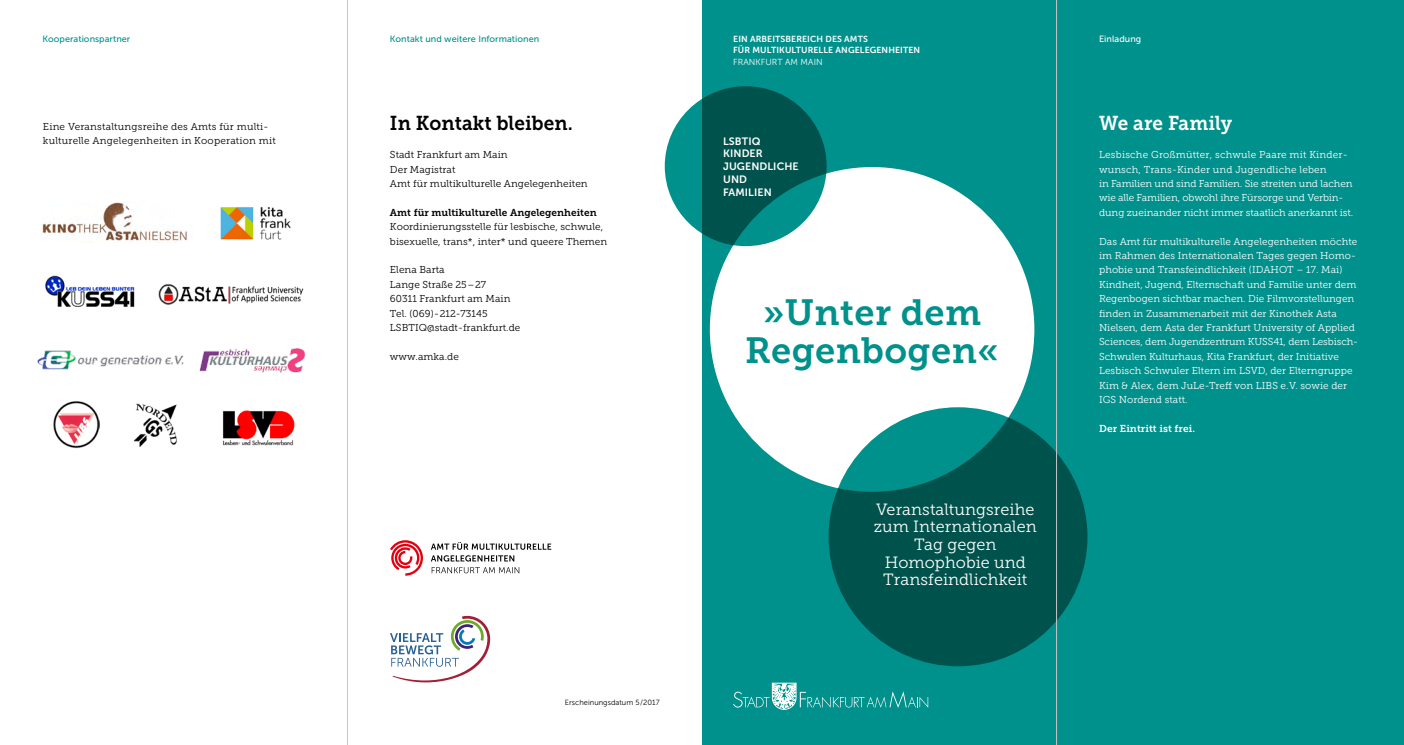
<style>
.page{position:relative;width:1404px;height:745px;background:#fff}
.page>*{position:absolute;margin:0;border:0;box-sizing:border-box;transform-origin:0 0}
.t1{font:36.25px/37.5px "Museo Slab 700";letter-spacing:.01em;color:#00918c;text-align:center}
.t2{font:20px "Museo Slab 700";letter-spacing:.005em;color:#000;scale:.95 1}
.t3{font:20px "Museo Slab 700";color:#fff;scale:.95 1}
.t4{font:16.25px/17.5px "Museo Slab 300";letter-spacing:.005em;color:#fff;text-align:center}
.t5{font:10.62px/12.8px "Museo Sans 700";letter-spacing:.01em;color:#fff}
.t6{font:10px/14.4px "Museo Slab 300";color:#fff}
.t7{font:10px/14.4px "Museo Slab 300";letter-spacing:.005em;color:#000}
.t8{font:10px "Museo Slab 700";letter-spacing:.005em;color:#000}
.t9{font:10px "Museo Slab 700";letter-spacing:.01em;color:#fff}
.t10{font:9px "Museo Sans 500";letter-spacing:.005em;color:#00918c}
.t11{font:9px "Museo Sans 500";letter-spacing:.005em;color:#fff}
.t12{font:8.75px/11.2px "Museo Sans 700";letter-spacing:.01em;color:#fff}
.t13{font:8.75px "Museo Sans 300";letter-spacing:.01em;color:#fff}
.t14{font:7.5px "Museo Sans 300";letter-spacing:.005em;color:#000}
</style>
<div class="page">
<div style="left:702px;top:0;width:701px;height:744px;background:#00918c"></div>
<div style="left:709px;top:167px;width:325px;height:324px;background:#fff;border-radius:50%"></div>
<svg style="left:828px;top:407px;width:259px;height:259px;background:#005c56"></svg>
<svg style="left:664px;top:86px;width:162px;height:160px;background:#016661"></svg>
<svg style="left:733px;top:682px;width:195px;height:28px"></svg>
<svg style="left:431px;top:555px;width:88px;height:18px"></svg>
<svg style="left:431px;top:542px;width:120px;height:7px"></svg>
<svg style="left:390px;top:540px;width:33px;height:35px"></svg>
<svg style="left:390px;top:615px;width:100px;height:67px"></svg>
<img style="left:41px;top:202px;width:152px;height:40px">
<img style="left:220px;top:207px;width:71px;height:33px">
<img style="left:158px;top:284px;width:146px;height:21px">
<img style="left:37px;top:350px;width:147px;height:20px">
<img style="left:45px;top:275px;width:90px;height:33px">
<img style="left:199px;top:348px;width:107px;height:25px">
<img style="left:223px;top:410px;width:72px;height:36px">
<img style="left:133px;top:403px;width:45px;height:44px">
<img style="left:53px;top:401px;width:46px;height:47px">
<hr style="left:347px;top:0;width:1px;height:744px;background:#c5c6c6">
<hr style="left:1056px;top:0;width:1px;height:744px;background:#c5c6c6">
<p class="t10" style="left:43px;top:34px;width:89px">Kooperationspartner</p>
<p class="t10" style="left:390px;top:34px;width:151px">Kontakt und weitere Informationen</p>
<p class="t7" style="left:43px;top:119px;width:234px">Eine Veranstaltungsreihe des Amts für multi&shy;kulturelle Angelegenheiten in Kooperation mit</p>
<h2 class="t2" style="left:390px;top:111px;width:194px">In Kontakt bleiben.</h2>
<p class="t7" style="left:390px;top:148px;width:199px">Stadt Frankfurt am Main<br>Der Magistrat<br>Amt für multikulturelle Angelegenheiten</p>
<p class="t8" style="left:390px;top:206px;width:208px">Amt für multikulturelle Angelegenheiten</p>
<p class="t7" style="left:390px;top:219px;width:219px">Koordinierungsstelle für lesbische, schwule, bisexuelle, trans*, inter* und queere Themen</p>
<p class="t7" style="left:390px;top:263px;width:132px">Elena Barta<br>Lange Straße 25–27<br>60311 Frankfurt am Main<br>Tel. (069)-212-73145<br>LSBTIQ@stadt-frankfurt.de</p>
<p class="t7" style="left:390px;top:349px;width:70px">www.amka.de</p>
<p class="t14" style="left:565px;top:698px;width:96px">Erscheinungsdatum 5 / 2017</p>
<p class="t12" style="left:733px;top:33px;width:188px">EIN ARBEITSBEREICH DES AMTS<br>FÜR MULTIKULTURELLE ANGELEGENHEITEN</p>
<p class="t13" style="left:733px;top:57px;width:91px">FRANKFURT AM MAIN</p>
<p class="t5" style="left:723px;top:134px;width:77px">LSBTIQ<br>KINDER<br>JUGENDLICHE<br>UND<br>FAMILIEN</p>
<h1 class="t1" style="left:745px;top:294px;width:255px">»Unter dem<br>Regenbogen«</h1>
<h3 class="t4" style="left:873px;top:500px;width:164px">Veranstaltungsreihe zum Internationalen<br>Tag gegen<br>Homophobie und<br>Transfeindlichkeit</h3>
<p class="t11" style="left:1098px;top:34px;width:44px">Einladung</p>
<h2 class="t3" style="left:1098px;top:111px;width:142px">We are Family</h2>
<p class="t6" style="left:1098px;top:148px;width:256px">Lesbische Großmütter, schwule Paare mit Kinder&shy;wunsch, Trans-Kinder und Jugendliche leben<br>in Familien und sind Familien. Sie streiten und lachen wie alle Familien, obwohl ihre Fürsorge und Verbin&shy;dung zueinander nicht immer staatlich anerkannt ist.</p>
<p class="t6" style="left:1098px;top:234px;width:260px">Das Amt für multikulturelle Angelegenheiten möchte im Rahmen des Internationalen Tages gegen Homo&shy;phobie und Transfeindlichkeit (IDAHOT – 17. Mai)<br>Kindheit, Jugend, Elternschaft und Familie unter dem Regenbogen sichtbar machen. Die Filmvorstellungen finden in Zusammenarbeit mit der Kinothek Asta Nielsen, dem Asta der Frankfurt University of Applied Sciences, dem Jugendzentrum KUSS41, dem Lesbisch-Schwulen Kulturhaus, Kita Frankfurt, der Initiative Lesbisch Schwuler Eltern im LSVD, der Elterngruppe Kim &amp; Alex, dem JuLe-Treff von LIBS e.V. sowie der IGS Nordend statt.</p>
<p class="t9" style="left:1098px;top:422px;width:97px">Der Eintritt ist frei.</p>
</div>
